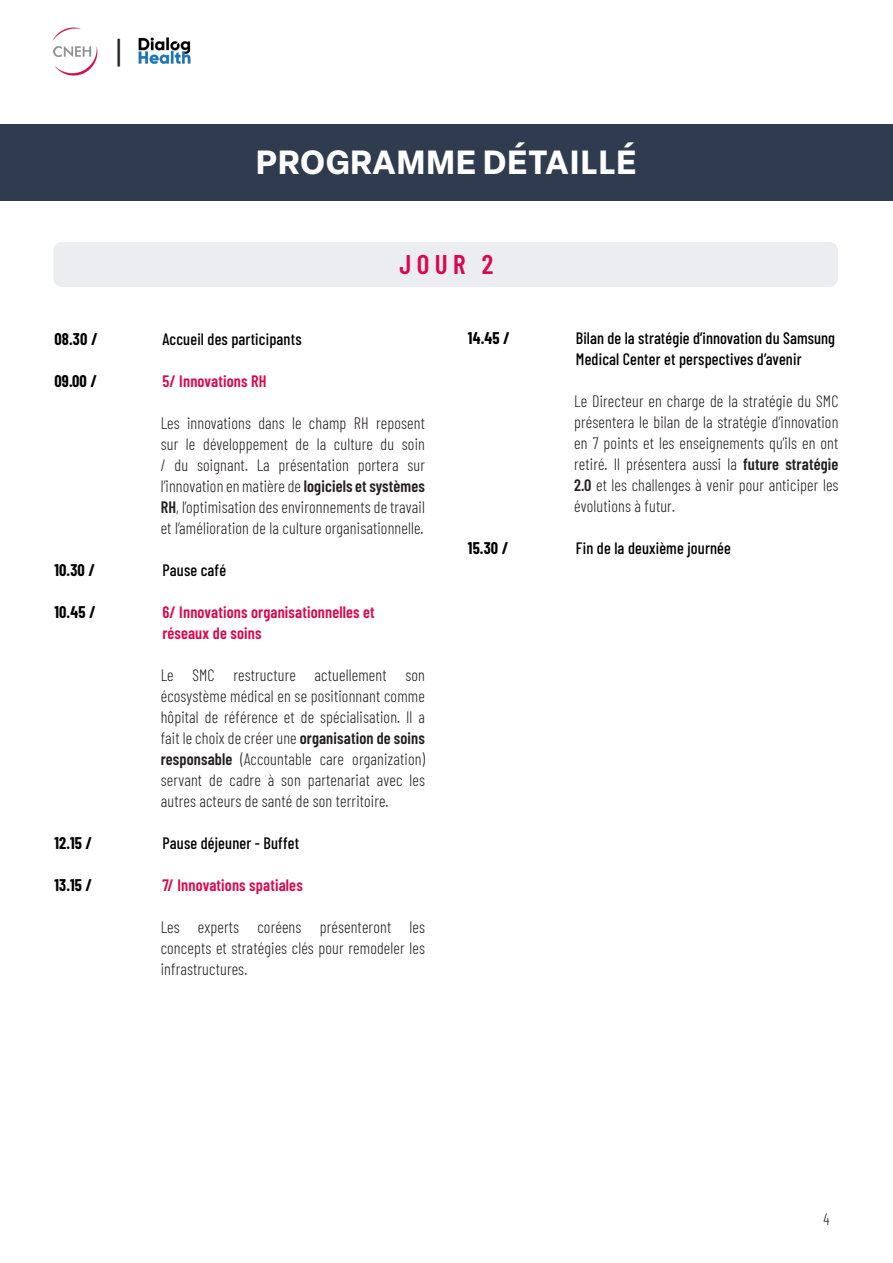
<style>
.page{position:relative;width:893px;height:1263px;background:#fff}
.page>*{position:absolute;margin:0;border:0;box-sizing:border-box;transform-origin:0 0}
.t1{font:700 33px "Elza Text";letter-spacing:.02em;color:#fff;scale:.96 1}
.t2{font:33px "Barlow Condensed";color:#231f20}
.t3{font:600 27px "Barlow Condensed";color:#da074e}
.t4{font:300 16.5px/21px "Barlow Condensed";letter-spacing:.01em;color:#231f20;text-align:justify}
.t5{font:500 16.5px/21px "Barlow Condensed";letter-spacing:.01em;color:#000}
.t6{font:600 16.5px/21px "Barlow Condensed";letter-spacing:.01em;color:#d9074d}
.t7{font:700 16.5px "Barlow Condensed";letter-spacing:.01em;color:#000}
.t8{font:300 16.5px "Barlow Condensed";letter-spacing:.01em;color:#231f20;scale:.9 1}
.s1{font-weight:600}
</style>
<div class="page">
<img style="left:52px;top:27px;width:46px;height:49px">
<img style="left:138px;top:37px;width:53px;height:27px">
<div style="left:53px;top:242px;width:785px;height:45px;background:#ebedf0;border-radius:9px"></div>
<div style="left:0;top:125px;width:893px;height:76px;background:#2f3c4f"></div>
<h1 class="t2" style="left:116px;top:29px;width:6px">|</h1>
<p class="t1" style="left:256px;top:137px;width:398px">PROGRAMME DÉTAILLÉ</p>
<p class="t3" style="left:400px;top:245px;width:95px">JOUR 2</p>
<p class="t7" style="left:54px;top:327px;width:45px">08.30 /</p>
<p class="t5" style="left:162px;top:327px;width:141px">Accueil des participants</p>
<p class="t7" style="left:54px;top:369px;width:44px">09.00 /</p>
<p class="t6" style="left:162px;top:370px;width:106px">5/ Innovations RH</p>
<p class="t4" style="left:161px;top:411px;width:266px">Les innovations dans le champ RH reposent sur le développement de la culture du soin / du soignant. La présentation portera sur l’innovation en matière de <span class="s1">logiciels et systèmes RH</span>, l’optimisation des environnements de travail et l’amélioration de la culture organisationnelle.</p>
<p class="t7" style="left:54px;top:558px;width:42px">10.30 /</p>
<p class="t5" style="left:162px;top:558px;width:65px">Pause café</p>
<p class="t7" style="left:54px;top:600px;width:43px">10.45 /</p>
<p class="t6" style="left:162px;top:601px;width:214px">6/ Innovations organisationnelles et réseaux de soins</p>
<p class="t4" style="left:161px;top:663px;width:266px">Le SMC restructure actuellement son écosystème médical en se positionnant comme hôpital de référence et de spécialisation. Il a fait le choix de créer une <span class="s1">organisation de soins responsable</span> (Accountable care organization) servant de cadre à son partenariat avec les autres acteurs de santé de son territoire.</p>
<p class="t7" style="left:54px;top:831px;width:39px">12.15 /</p>
<p class="t5" style="left:162px;top:831px;width:138px">Pause déjeuner - Buffet</p>
<p class="t7" style="left:54px;top:873px;width:39px">13.15 /</p>
<p class="t6" style="left:162px;top:874px;width:142px">7/ Innovations spatiales</p>
<p class="t4" style="left:161px;top:915px;width:266px">Les experts coréens présenteront les concepts et stratégies clés pour remodeler les infrastructures.</p>
<p class="t7" style="left:468px;top:326px;width:43px">14.45 /</p>
<p class="t5" style="left:576px;top:326px;width:261px">Bilan de la stratégie d’innovation du Samsung<br>Medical Center et perspectives d’avenir</p>
<p class="t4" style="left:574px;top:389px;width:266px">Le Directeur en charge de la stratégie du SMC présentera le bilan de la stratégie d’innovation en 7 points et les enseignements qu’ils en ont retiré. Il présentera aussi la <span class="s1">future stratégie 2.0</span> et les challenges à venir pour anticiper les évolutions à futur.</p>
<p class="t7" style="left:468px;top:536px;width:42px">15.30 /</p>
<p class="t5" style="left:576px;top:536px;width:156px">Fin de la deuxième journée</p>
<p class="t8" style="left:824px;top:1208px;width:8px">4</p>
</div>
